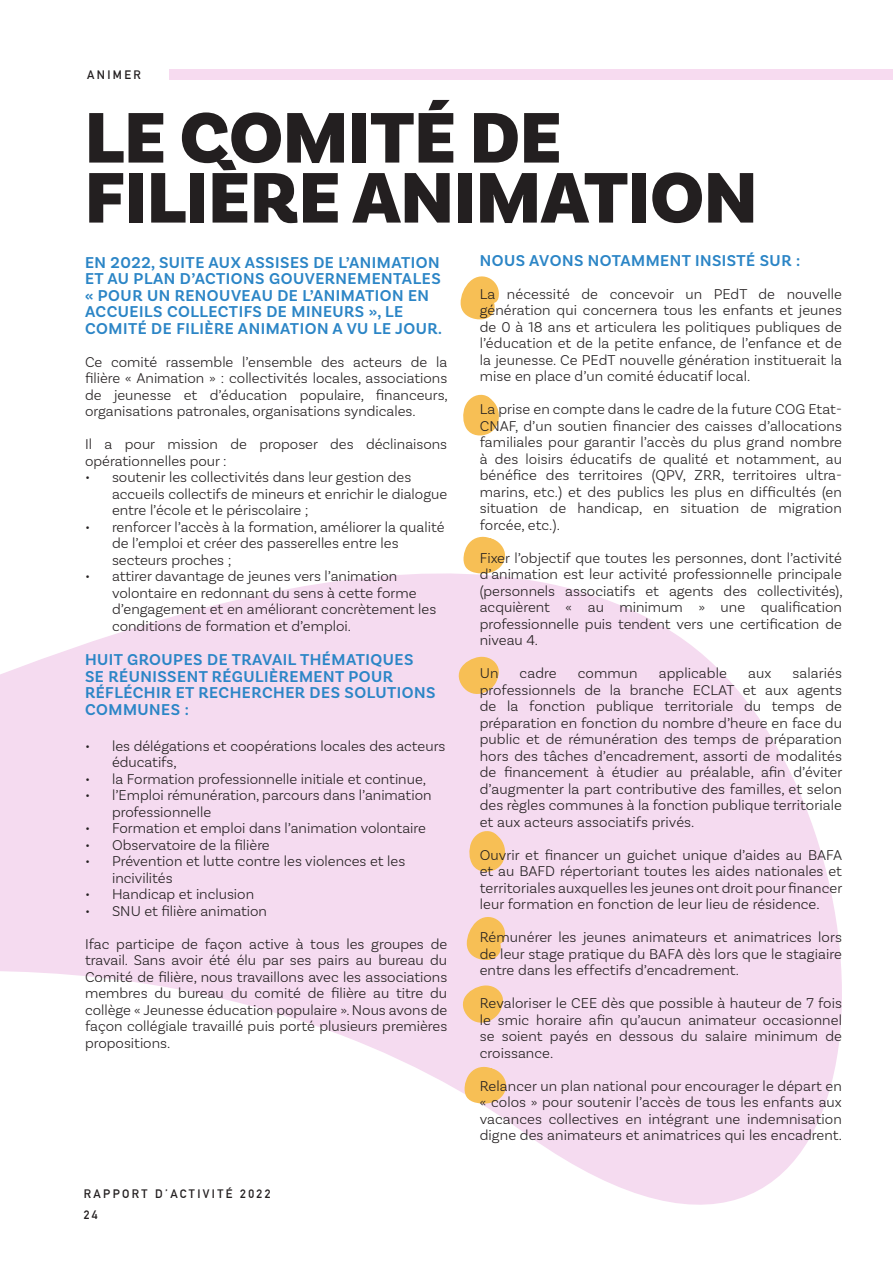
<style>
.page{position:relative;width:893px;height:1263px;background:#fff}
.page>*{position:absolute;margin:0;border:0;box-sizing:border-box;transform-origin:0 0}
.t1{font:900 75px/60px "Basic Sans";color:#231f20}
.t2{font:600 16.5px/16.5px "Basic Sans";letter-spacing:.03em;color:#2b85c6}
.t3{font:300 15px/16.5px "Basic Sans";color:#231f20;text-align:justify}
.t4{font:700 12px "DIN Alternate";letter-spacing:.2em;color:#231f20}
</style>
<div class="page">
<div style="left:169px;top:70px;width:724px;height:10px;background:#f7dbf0"></div>
<svg style="left:0;top:573px;width:842px;height:632px;fill:#f5dbf0"></svg>
<svg style="left:460px;top:276px;width:39px;height:44px"></svg>
<svg style="left:467px;top:910px;width:41px;height:51px;background:#f6c991"></svg>
<svg style="left:462px;top:536px;width:45px;height:38px"></svg>
<svg style="left:463px;top:1061px;width:45px;height:43px;background:#f6ca8f"></svg>
<svg style="left:463px;top:394px;width:36px;height:42px"></svg>
<svg style="left:468px;top:830px;width:42px;height:43px;background:#f6c98d"></svg>
<svg style="left:456px;top:656px;width:46px;height:45px;background:#f6cb99"></svg>
<svg style="left:460px;top:985px;width:46px;height:44px;background:#f6cb98"></svg>
<p class="t4" style="left:87px;top:66px;width:55px">ANIMER</p>
<p class="t1" style="left:85px;top:110px;width:674px">LE COMITÉ DE<br>FILIÈRE ANIMATION</p>
<p class="t2" style="left:85px;top:254px;width:358px">EN 2022, SUITE AUX ASSISES DE L’ANIMATION ET AU PLAN D’ACTIONS GOUVERNEMENTALES « POUR UN RENOUVEAU DE L’ANIMATION EN ACCUEILS COLLECTIFS DE MINEURS », LE COMITÉ DE FILIÈRE ANIMATION A VU LE JOUR.</p>
<p class="t3" style="left:85px;top:353px;width:364px">Ce comité rassemble l’ensemble des acteurs de la filière « Animation » : collectivités locales, associations de jeunesse et d’éducation populaire, financeurs, organisations patronales, organisations syndicales.</p>
<p class="t3" style="left:85px;top:436px;width:364px">Il a pour mission de proposer des déclinaisons opérationnelles pour :</p>
<p class="t3" style="left:112px;top:469px;width:337px;text-align:left;text-indent:-27px">• soutenir les collectivités dans leur gestion des accueils collectifs de mineurs et enrichir le dialogue entre l’école et le périscolaire ;</p>
<p class="t3" style="left:112px;top:518px;width:334px;text-align:left;text-indent:-27px">• renforcer l’accès à la formation, améliorer la qualité de l’emploi et créer des passerelles entre les secteurs proches ;</p>
<p class="t3" style="left:112px;top:568px;width:326px;text-align:left;text-indent:-27px">• attirer davantage de jeunes vers l’animation volontaire en redonnant du sens à cette forme d’engagement et en améliorant concrètement les conditions de formation et d’emploi.</p>
<p class="t2" style="left:85px;top:651px;width:352px">HUIT GROUPES DE TRAVAIL THÉMATIQUES<br>SE RÉUNISSENT RÉGULIÈREMENT POUR<br>RÉFLÉCHIR ET RECHERCHER DES SOLUTIONS<br>COMMUNES :</p>
<p class="t3" style="left:112px;top:737px;width:335px;text-indent:-27px">• les délégations et coopérations locales des acteurs éducatifs,</p>
<p class="t3" style="left:85px;top:770px;width:343px">• la Formation professionnelle initiale et continue,</p>
<p class="t3" style="left:112px;top:787px;width:321px;text-indent:-27px">• l’Emploi rémunération, parcours dans l’animation professionnelle</p>
<p class="t3" style="left:85px;top:820px;width:342px">• Formation et emploi dans l’animation volontaire</p>
<p class="t3" style="left:85px;top:836px;width:186px">• Observatoire de la filière</p>
<p class="t3" style="left:112px;top:853px;width:295px;text-indent:-27px">• Prévention et lutte contre les violences et les incivilités</p>
<p class="t3" style="left:85px;top:886px;width:171px">• Handicap et inclusion</p>
<p class="t3" style="left:85px;top:902px;width:183px">• SNU et filière animation</p>
<p class="t3" style="left:85px;top:935px;width:364px">Ifac participe de façon active à tous les groupes de travail. Sans avoir été élu par ses pairs au bureau du Comité de filière, nous travaillons avec les associations membres du bureau du comité de filière au titre du collège « Jeunesse éducation populaire ». Nous avons de façon collégiale travaillé puis porté plusieurs premières propositions.</p>
<p class="t2" style="left:480px;top:252px;width:322px">NOUS AVONS NOTAMMENT INSISTÉ SUR :</p>
<p class="t3" style="left:480px;top:285px;width:364px">La nécessité de concevoir un PEdT de nouvelle génération qui concernera tous les enfants et jeunes de 0 à 18 ans et articulera les politiques publiques de l’éducation et de la petite enfance, de l’enfance et de la jeunesse. Ce PEdT nouvelle génération instituerait la mise en place d’un comité éducatif local.</p>
<p class="t3" style="left:480px;top:401px;width:364px">La prise en compte dans le cadre de la future COG Etat-CNAF, d’un soutien financier des caisses d’allocations familiales pour garantir l’accès du plus grand nombre à des loisirs éducatifs de qualité et notamment, au bénéfice des territoires (QPV, ZRR, territoires ultra&shy;marins, etc.) et des publics les plus en difficultés (en situation de handicap, en situation de migration forcée, etc.).</p>
<p class="t3" style="left:480px;top:549px;width:364px">Fixer l’objectif que toutes les personnes, dont l’activité d’animation est leur activité professionnelle principale (personnels associatifs et agents des collectivités), acquièrent « au minimum » une qualification professionnelle puis tendent vers une certification de niveau 4.</p>
<p class="t3" style="left:480px;top:665px;width:20px">Un</p>
<p class="t3" style="left:520px;top:665px;width:39px">cadre</p>
<p class="t3" style="left:578px;top:665px;width:61px">commun</p>
<p class="t3" style="left:659px;top:665px;width:70px">applicable</p>
<p class="t3" style="left:748px;top:665px;width:25px">aux</p>
<p class="t3" style="left:480px;top:665px;width:364px;text-indent:313px">salariés professionnels de la branche ECLAT et aux agents de la fonction publique territoriale du temps de préparation en fonction du nombre d’heure en face du public et de rémunération des temps de préparation hors des tâches d’encadrement, assorti de modalités de financement à étudier au préalable, afin d’éviter d’augmenter la part contributive des familles, et selon des règles communes à la fonction publique territoriale et aux acteurs associatifs privés.</p>
<p class="t3" style="left:480px;top:846px;width:364px">Ouvrir et financer un guichet unique d’aides au BAFA et au BAFD répertoriant toutes les aides nationales et territoriales auxquelles les jeunes ont droit pour financer leur formation en fonction de leur lieu de résidence.</p>
<p class="t3" style="left:480px;top:929px;width:364px">Rémunérer les jeunes animateurs et animatrices lors de leur stage pratique du BAFA dès lors que le stagiaire entre dans les effectifs d’encadrement.</p>
<p class="t3" style="left:480px;top:995px;width:364px">Revaloriser le CEE dès que possible à hauteur de 7 fois le smic horaire afin qu’aucun animateur occasionnel se soient payés en dessous du salaire minimum de croissance.</p>
<p class="t3" style="left:480px;top:1077px;width:364px">Relancer un plan national pour encourager le départ en « colos » pour soutenir l’accès de tous les enfants aux vacances collectives en intégrant une indemnisation digne des animateurs et animatrices qui les encadrent.</p>
<p class="t4" style="left:84px;top:1185px;width:188px">RAPPORT D’ACTIVITÉ 2022</p>
<p class="t4" style="left:84px;top:1206px;width:15px">24</p>
</div>
